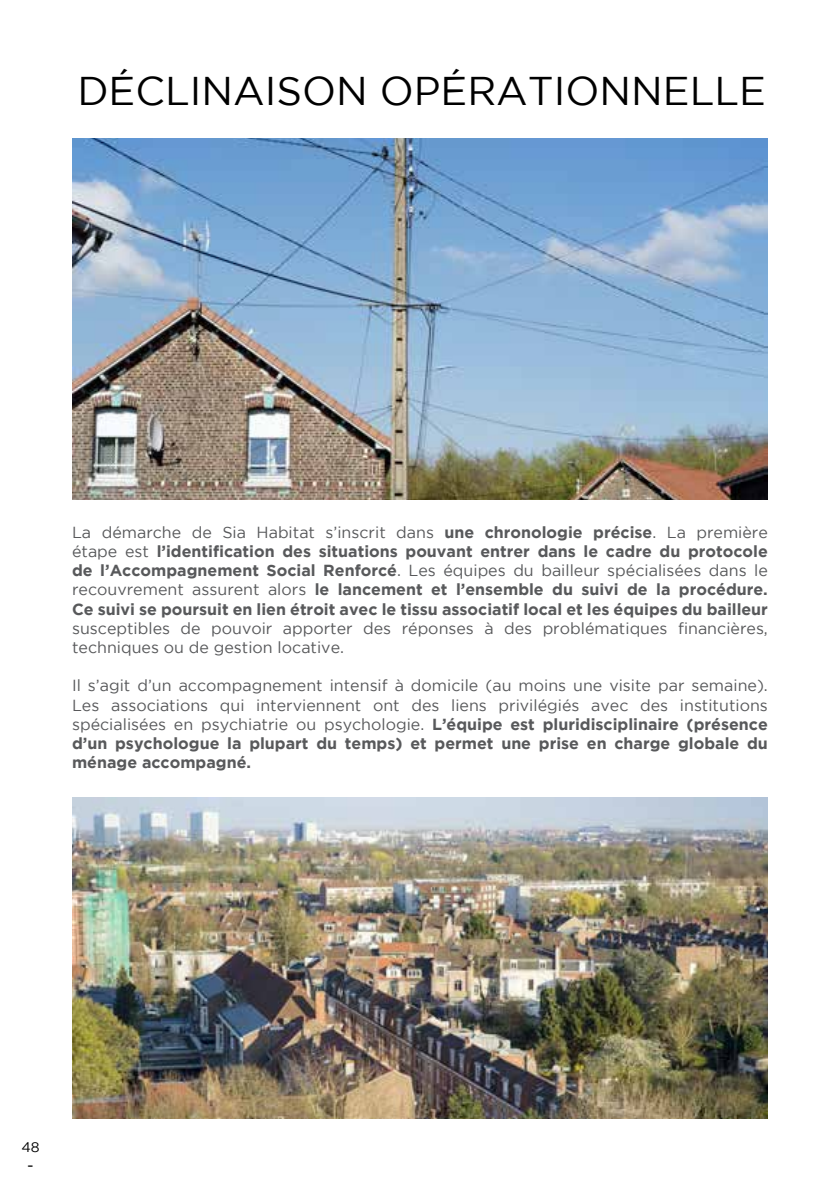
<style>
.page{position:relative;width:840px;height:1191px;background:#fff}
.page>*{position:absolute;margin:0;border:0;box-sizing:border-box;transform-origin:0 0}
.t1{font:40px "Gotham";color:#000}
.t2{font:16px/19.2px "Gotham";color:#58595b}
.t3{font:700 16px/19.2px "Gotham";color:#58595b;text-align:justify}
.t4{font:16px "Gotham";color:#000}
.t5{font:14px "Gotham";color:#000}
.s1{font-weight:400}
.s2{font-weight:700}
</style>
<div class="page">
<img style="left:72px;top:139px;width:695px;height:360px">
<img style="left:72px;top:797px;width:695px;height:322px">
<h1 class="t1" style="left:77px;top:69px;width:689px">DÉCLINAISON OPÉRATIONNELLE</h1>
<p class="t3" style="left:72px;top:522px;width:697px"><span class="s1">La démarche de Sia Habitat s’inscrit dans</span> une chronologie précise<span class="s1">. La première étape est</span> l’identification des situations pouvant entrer dans le cadre du protocole de l’Accompagnement Social Renforcé<span class="s1">. Les équipes du bailleur spécialisées dans le recouvrement assurent alors</span> le lancement et l’ensemble du suivi de la procédure.<br>Ce suivi se poursuit en lien étroit avec le tissu associatif local et les équipes du bailleur</p>
<p class="t2" style="left:72px;top:618px;width:697px">susceptibles de pouvoir apporter des réponses à des problématiques financières, techniques ou de gestion locative.</p>
<p class="t2" style="left:72px;top:676px;width:697px;text-align:justify">Il s’agit d’un accompagnement intensif à domicile (au moins une visite par semaine).<br>Les associations qui interviennent ont des liens privilégiés avec des institutions spécialisées en psychiatrie ou psychologie. <span class="s2">L’équipe est pluridisciplinaire (présence d’un psychologue la plupart du temps) et permet une prise en charge globale du ménage accompagné.</span></p>
<p class="t5" style="left:21px;top:1138px;width:20px">48</p>
<p class="t4" style="left:27px;top:1156px;width:8px">-</p>
</div>
